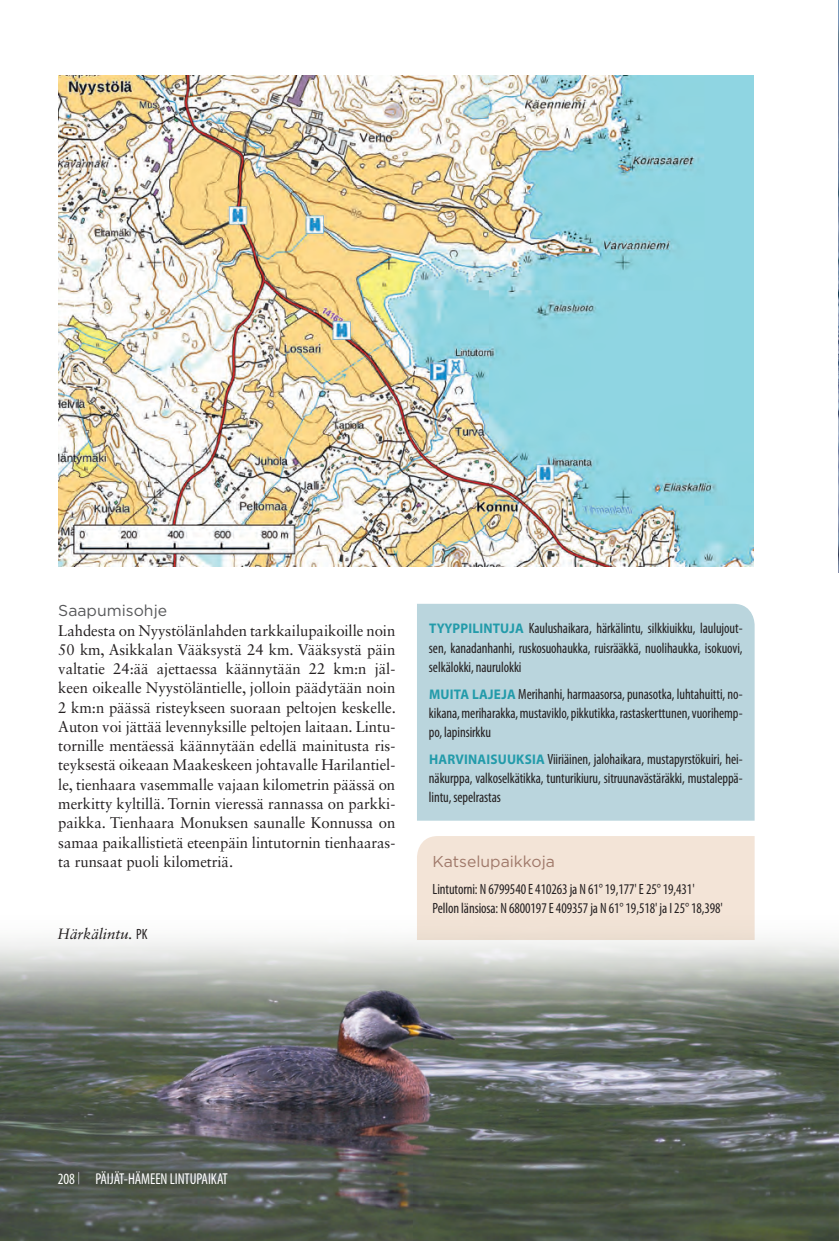
<style>
.page{position:relative;width:839px;height:1241px;background:#fff}
.page>*{position:absolute;margin:0;border:0;box-sizing:border-box;transform-origin:0 0}
.t1{font:condensed 15.75px "Myriad Pro";letter-spacing:-.005em;color:#fff;scale:.95 1}
.t2{font:15.75px "Gotham";color:#9f7869}
.t3{font:15.75px "Gotham";color:#57585a}
.t4{font:15.4px/19.2px "Sabon LT Std";letter-spacing:-.005em;color:#231f20;text-align:justify}
.t5{font:condensed 14.88px/19.2px "Myriad Pro";letter-spacing:-.005em;color:#231f20;text-align:justify;scale:.95 1}
.t6{font:italic 14.88px "Sabon LT Std";color:#231f20}
.s1{font-family:"Myriad Pro";font-style:normal;font-stretch:condensed}
.s2{font-weight:700;font-stretch:normal;font-size:14px;color:#239baa}
</style>
<div class="page">
<img style="left:838px;top:1px;width:1px;height:571px">
<img style="left:0;top:773px;width:838px;height:467px">
<svg style="left:78px;top:1172px;width:1px;height:12px"></svg>
<img style="left:58px;top:75px;width:695px;height:491px">
<div style="left:417px;top:604px;width:337px;height:216px;background:#bad5dd"></div>
<p class="t3" style="left:58px;top:600px;width:110px">Saapumisohje</p>
<p class="t4" style="left:58px;top:620px;width:339px">Lahdesta on Nyystölänlahden tarkkailupaikoille noin 50 km, Asikkalan Vääksystä 24 km. Vääksystä päin valtatie 24:ää ajettaessa käännytään 22 km:n jäl&shy;keen oikealle Nyystöläntielle, jolloin päädytään noin 2 km:n päässä risteykseen suoraan peltojen keskelle.<br>Auton voi jättää levennyksille peltojen laitaan. Lintu&shy;tornille mentäessä käännytään edellä mainitusta ris&shy;teyksestä oikeaan Maakeskeen johtavalle Harilantiel&shy;le, tienhaara vasemmalle vajaan kilometrin päässä on merkitty kyltillä. Tornin vieressä rannassa on parkki&shy;paikka. Tienhaara Monuksen saunalle Konnussa on samaa paikallistietä eteenpäin lintutornin tienhaaras&shy;ta runsaat puoli kilometriä.</p>
<p class="t6" style="left:58px;top:925px;width:91px">Härkälintu. <span class="s1">PK</span></p>
<p class="t5" style="left:429px;top:618px;width:332px"><span class="s2">TYYPPILINTUJA</span> Kaulushaikara, härkälintu, silkkiuikku, laulujout&shy;sen, kanadanhanhi, ruskosuohaukka, ruisrääkkä, nuolihaukka, isokuovi, selkälokki, naurulokki</p>
<p class="t5" style="left:429px;top:684px;width:332px"><span class="s2">MUITA LAJEJA</span> Merihanhi, harmaasorsa, punasotka, luhtahuitti, no&shy;kikana, meriharakka, mustaviklo, pikkutikka, rastaskerttunen, vuorihemp&shy;po, lapinsirkku</p>
<p class="t5" style="left:429px;top:749px;width:332px"><span class="s2">HARVINAISUUKSIA</span> Viiriäinen, jalohaikara, mustapyrstökuiri, hei&shy;näkurppa, valkoselkätikka, tunturikiuru, sitruunavästäräkki, mustaleppä&shy;lintu, sepelrastas</p>
<p class="t2" style="left:432px;top:851px;width:124px">Katselupaikkoja</p>
<p class="t5" style="left:432px;top:879px;width:307px">Lintutorni: N 6799540 E 410263 ja N 61° 19,177' E 25° 19,431'<br>Pellon länsiosa: N 6800197 E 409357 ja N 61° 19,518' ja I 25° 18,398'</p>
<p class="t1" style="left:58px;top:1169px;width:20px">208</p>
<p class="t1" style="left:95px;top:1169px;width:141px">PÄIJÄT-HÄMEEN LINTUPAIKAT</p>
</div>
